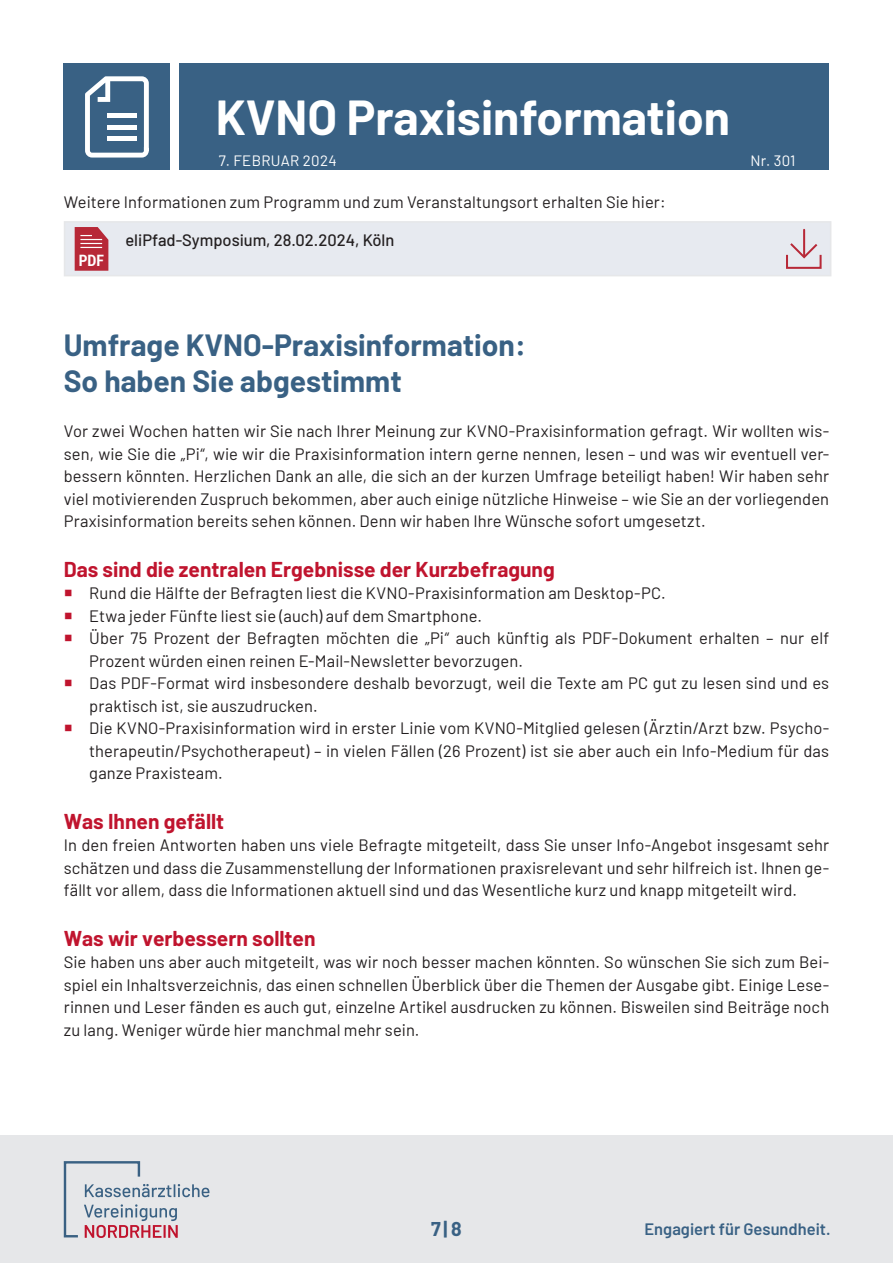
<style>
.page{position:relative;width:893px;height:1263px;background:#fff}
.page>*{position:absolute;margin:0;border:0;box-sizing:border-box;transform-origin:0 0}
.t1{font:700 48px "Barlow";color:#fff}
._1_0_-_Fließtext___11_15{font:700 30px "Barlow";color:#396184}
._1_0_-_Fließtext___11_15-2{font:700 21px "Barlow";color:#c0142e}
.t2{font:700 19.5px "Barlow";color:#396184}
._1_0_-_Fließtext___11_15-3{font:16.5px/22.5px "Barlow";letter-spacing:.005em;color:#231f20;text-align:justify}
.t3{font:500 16.5px "Barlow";color:#231f20}
.t4{font:600 16.5px "Barlow";color:#396184}
.t5{font:700 condensed 15.6px "Roboto";color:#fff}
.t6{font:15px "Barlow";letter-spacing:.02em;color:#fff}
.s1{color:#c0142e}
</style>
<div class="page">
<div style="left:180px;top:64px;width:649px;height:106px;background:#396184"></div>
<div style="left:64px;top:64px;width:106px;height:106px;background:#396184"></div>
<svg style="left:85px;top:76px;width:64px;height:82px"></svg>
<div style="left:107px;top:113px;width:30px;height:5px;background:#fff"></div>
<div style="left:107px;top:125px;width:30px;height:5px;background:#fff"></div>
<div style="left:107px;top:136px;width:30px;height:5px;background:#fff"></div>
<div style="left:0;top:1135px;width:893px;height:128px;background:#e6e7e9"></div>
<svg style="left:64px;top:1161px;width:145px;height:77px"></svg>
<div style="left:64px;top:221px;width:767px;height:55px;background:#e7eaf0"></div>
<svg style="left:75px;top:227px;width:33px;height:44px"></svg>
<div style="left:786px;top:254px;width:36px;height:15px;border:2px solid #b72837"></div>
<svg style="left:788px;top:241px;width:31px;height:19px"></svg>
<hr style="left:803px;top:230px;width:2px;height:26px;background:#b72837">
<h1 class="t1" style="left:216px;top:82px;width:516px">KVNO Praxisinformation</h1>
<p class="t6" style="left:219px;top:149px;width:119px">7. FEBRUAR 2024</p>
<p class="_1_0_-_Fließtext___11_15-3" style="left:64px;top:189px;width:603px">Weitere Informationen zum Programm und zum Veranstaltungsort erhalten Sie hier:</p>
<p class="t5" style="left:79px;top:249px;width:27px">PDF</p>
<p class="t3" style="left:125px;top:228px;width:270px">eliPfad-Symposium, 28.02.2024, Köln</p>
<p class="t6" style="left:750px;top:149px;width:47px">Nr. 301</p>
<p class="_1_0_-_Fließtext___11_15" style="left:64px;top:323px;width:464px">Umfrage KVNO-Praxisinformation:</p>
<p class="_1_0_-_Fließtext___11_15" style="left:64px;top:359px;width:339px">So haben Sie abgestimmt</p>
<p class="_1_0_-_Fließtext___11_15-3" style="left:64px;top:419px;width:767px">Vor zwei Wochen hatten wir Sie nach Ihrer Meinung zur KVNO-Praxisinformation gefragt. Wir wollten wis&shy;sen, wie Sie die „Pi“, wie wir die Praxisinformation intern gerne nennen, lesen – und was wir eventuell ver&shy;bessern könnten. Herzlichen Dank an alle, die sich an der kurzen Umfrage beteiligt haben! Wir haben sehr viel motivierenden Zuspruch bekommen, aber auch einige nützliche Hinweise – wie Sie an der vorliegenden Praxisinformation bereits sehen können. Denn wir haben Ihre Wünsche sofort umgesetzt.</p>
<p class="_1_0_-_Fließtext___11_15-2" style="left:64px;top:554px;width:492px">Das sind die zentralen Ergebnisse der Kurzbefragung</p>
<p class="_1_0_-_Fließtext___11_15-3" style="left:64px;top:581px;width:603px"><span class="s1">○</span> Rund die Hälfte der Befragten liest die KVNO-Praxisinformation am Desktop-PC.</p>
<p class="_1_0_-_Fließtext___11_15-3" style="left:64px;top:603px;width:420px"><span class="s1">○</span> Etwa jeder Fünfte liest sie (auch) auf dem Smartphone.</p>
<p class="_1_0_-_Fließtext___11_15-3" style="left:89px;top:626px;width:741px;text-indent:-26px"><span class="s1">○</span> Über 75 Prozent der Befragten möchten die „Pi“ auch künftig als PDF-Dokument erhalten – nur elf<br>Prozent würden einen reinen E-Mail-Newsletter bevorzugen.</p>
<p class="_1_0_-_Fließtext___11_15-3" style="left:89px;top:671px;width:741px;text-indent:-26px"><span class="s1">○</span> Das PDF-Format wird insbesondere deshalb bevorzugt, weil die Texte am PC gut zu lesen sind und es praktisch ist, sie auszudrucken.</p>
<p class="_1_0_-_Fließtext___11_15-3" style="left:89px;top:716px;width:741px;text-indent:-26px"><span class="s1">○</span> Die KVNO-Praxisinformation wird in erster Linie vom KVNO-Mitglied gelesen (Ärztin/Arzt bzw. Psycho&shy;therapeutin/Psychotherapeut) – in vielen Fällen (26 Prozent) ist sie aber auch ein Info-Medium für das ganze Praxisteam.</p>
<p class="_1_0_-_Fließtext___11_15-2" style="left:64px;top:806px;width:162px">Was Ihnen gefällt</p>
<p class="_1_0_-_Fließtext___11_15-3" style="left:64px;top:833px;width:767px">In den freien Antworten haben uns viele Befragte mitgeteilt, dass Sie unser Info-Angebot insgesamt sehr schätzen und dass die Zusammenstellung der Informationen praxisrelevant und sehr hilfreich ist. Ihnen ge&shy;fällt vor allem, dass die Informationen aktuell sind und das Wesentliche kurz und knapp mitgeteilt wird.</p>
<p class="_1_0_-_Fließtext___11_15-2" style="left:64px;top:923px;width:253px">Was wir verbessern sollten</p>
<p class="_1_0_-_Fließtext___11_15-3" style="left:64px;top:950px;width:767px">Sie haben uns aber auch mitgeteilt, was wir noch besser machen könnten. So wünschen Sie sich zum Bei&shy;spiel ein Inhaltsverzeichnis, das einen schnellen Überblick über die Themen der Ausgabe gibt. Einige Lese&shy;rinnen und Leser fänden es auch gut, einzelne Artikel ausdrucken zu können. Bisweilen sind Beiträge noch zu lang. Weniger würde hier manchmal mehr sein.</p>
<p class="t2" style="left:431px;top:1214px;width:32px">7| 8</p>
<p class="t4" style="left:645px;top:1217px;width:188px">Engagiert für Gesundheit.</p>
</div>
